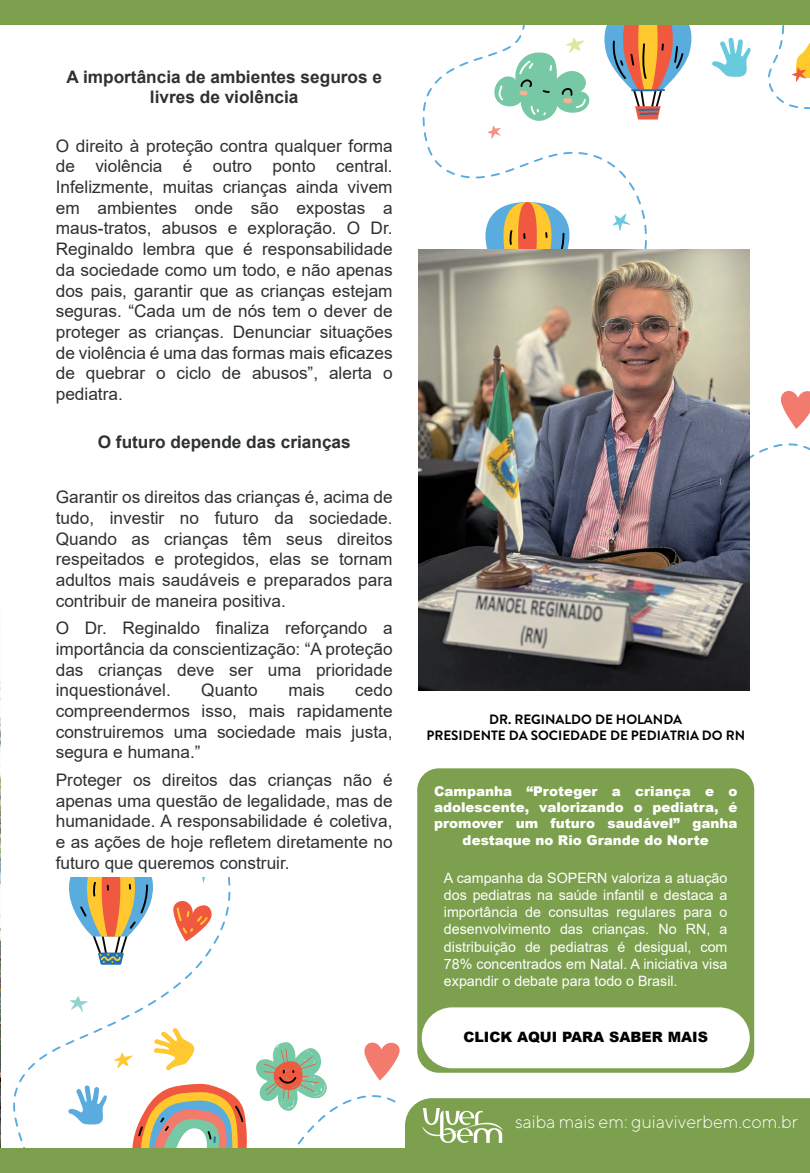
<style>
.page{position:relative;width:810px;height:1173px;background:#fff}
.page>*{position:absolute;margin:0;border:0;box-sizing:border-box;transform-origin:0 0}
.t1{font:300 18px "TT Norms";color:#fff}
.t2{font:17.25px/20.7px "Arial";color:#2e3133;text-align:justify}
.t3{font:700 17.25px/20.7px "Arial";color:#2e3133;text-align:center}
.t4{font:14.25px/17.1px "Arial";color:#fff;text-align:justify}
.t5{font:900 14.25px "Arial";color:#000}
.t6{font:900 13.5px/16.2px "Arial";color:#fff;text-align:center}
.t7{font:700 13.5px/16.2px "Brandon Grotesque";color:#000;text-align:center}
</style>
<div class="page">
<img style="left:0;top:628px;width:1px;height:520px">
<svg style="left:420px;top:24px;width:390px;height:435px"></svg>
<svg style="left:712px;top:38px;width:39px;height:40px"></svg>
<svg style="left:487px;top:38px;width:103px;height:101px"></svg>
<svg style="left:779px;top:390px;width:31px;height:39px"></svg>
<svg style="left:590px;top:248px;width:39px;height:1px"></svg>
<svg style="left:765px;top:24px;width:45px;height:89px"></svg>
<svg style="left:13px;top:877px;width:383px;height:271px"></svg>
<svg style="left:68px;top:1085px;width:39px;height:40px"></svg>
<svg style="left:154px;top:1027px;width:40px;height:43px"></svg>
<svg style="left:114px;top:1052px;width:18px;height:16px"></svg>
<svg style="left:132px;top:1083px;width:115px;height:65px"></svg>
<svg style="left:256px;top:1042px;width:71px;height:69px"></svg>
<svg style="left:363px;top:1041px;width:36px;height:40px"></svg>
<svg style="left:173px;top:899px;width:39px;height:42px"></svg>
<img style="left:419px;top:249px;width:331px;height:441px">
<div style="left:417px;top:768px;width:337px;height:304px;background:#7ca04d;border-radius:22px"></div>
<div style="left:0;top:0;width:810px;height:24px;background:#7ca04d"></div>
<div style="left:0;top:1148px;width:810px;height:24px;background:#7ca04d"></div>
<div style="left:405px;top:1098px;width:405px;height:50px;background:#7ca04d"></div>
<img style="left:423px;top:1108px;width:80px;height:36px">
<div style="left:422px;top:1007px;width:328px;height:61px;background:#fff;border-radius:30px"></div>
<p class="t3" style="left:66px;top:67px;width:317px">A importância de ambientes seguros e livres de violência</p>
<p class="t2" style="left:56px;top:135px;width:338px">O direito à proteção contra qualquer forma de violência é outro ponto central.<br>Infelizmente, muitas crianças ainda vivem em ambientes onde são expostas a maus-tratos, abusos e exploração. O Dr.<br>Reginaldo lembra que é responsabilidade da sociedade como um todo, e não apenas dos pais, garantir que as crianças estejam seguras. “Cada um de nós tem o dever de proteger as crianças. Denunciar situações de violência é uma das formas mais eficazes de quebrar o ciclo de abusos”, alerta o pediatra.</p>
<p class="t3" style="left:98px;top:432px;width:255px">O futuro depende das crianças</p>
<p class="t2" style="left:56px;top:487px;width:338px">Garantir os direitos das crianças é, acima de tudo, investir no futuro da sociedade.<br>Quando as crianças têm seus direitos respeitados e protegidos, elas se tornam adultos mais saudáveis e preparados para contribuir de maneira positiva.</p>
<p class="t2" style="left:56px;top:617px;width:338px">O Dr. Reginaldo finaliza reforçando a importância da conscientização: “A proteção das crianças deve ser uma prioridade inquestionável.</p>
<p class="t2" style="left:201px;top:680px;width:58px">Quanto</p>
<p class="t2" style="left:288px;top:680px;width:38px">mais</p>
<p class="t2" style="left:56px;top:680px;width:338px;text-indent:300px">cedo compreendermos isso, mais rapidamente construiremos uma sociedade mais justa, segura e humana.”</p>
<p class="t2" style="left:56px;top:769px;width:338px">Proteger os direitos das crianças não é apenas uma questão de legalidade, mas de humanidade. A responsabilidade é coletiva, e as ações de hoje refletem diretamente no futuro que queremos construir.</p>
<p class="t7" style="left:426px;top:711px;width:320px">DR. REGINALDO DE HOLANDA<br>PRESIDENTE DA SOCIEDADE DE PEDIATRIA DO RN</p>
<p class="t6" style="left:434px;top:782px;width:305px">Campanha “Proteger a criança e o adolescente, valorizando o pediatra, é promover um futuro saudável” ganha destaque no Rio Grande do Norte</p>
<p class="t4" style="left:444px;top:869px;width:285px">A campanha da SOPERN valoriza a atuação dos pediatras na saúde infantil e destaca a importância de consultas regulares para o desenvolvimento das crianças. No RN, a distribuição de pediatras é desigual, com 78% concentrados em Natal. A iniciativa visa expandir o debate para todo o Brasil.</p>
<p class="t5" style="left:463px;top:1026px;width:246px">CLICK AQUI PARA SABER MAIS</p>
<p class="t1" style="left:515px;top:1110px;width:284px">saiba mais em: guiaviverbem.com.br</p>
</div>
